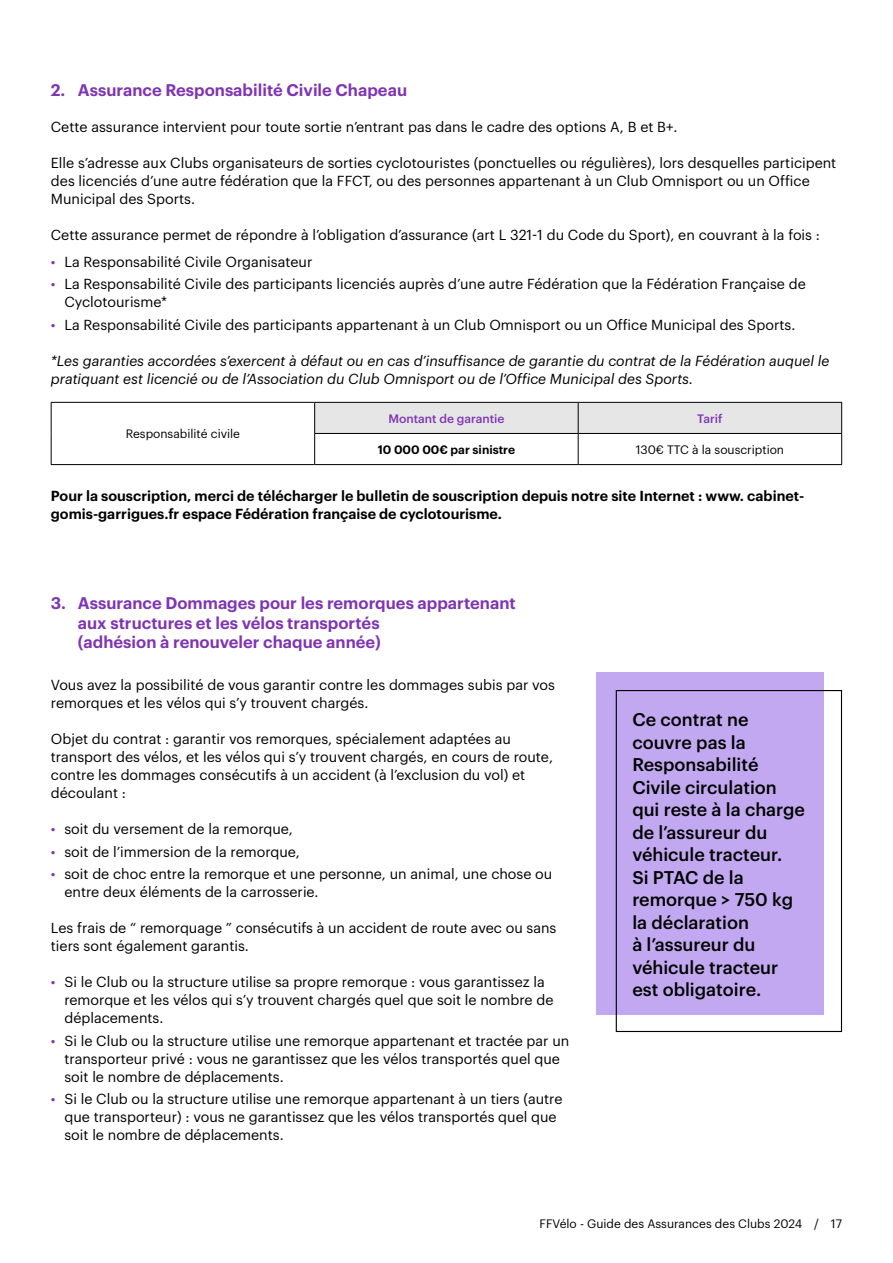
<style>
.page{position:relative;width:893px;height:1263px;background:#fff}
.page>*{position:absolute;margin:0;border:0;box-sizing:border-box;transform-origin:0 0}
.t1{font:500 18px/22.5px "Graphik";color:#000}
.t2{font:600 16.5px/19.5px "Graphik";color:#7f35b2}
.t3{font:14.25px/18px "Graphik";color:#000}
.t4{font:italic 14.25px/18px "Graphik";color:#000}
.t5{font:600 14.25px/18px "Graphik";color:#000}
.t6{font:12px "Graphik";color:#000}
.t7{font:500 12px "Graphik";color:#7f35b2}
.t8{font:600 12px "Graphik";color:#000}
.s1{color:#7f35b2}
</style>
<div class="page">
<div style="left:315px;top:403px;width:526px;height:30px;background:#e6e6e6"></div>
<hr style="left:51px;top:402px;width:264px;height:1px;background:#000">
<hr style="left:51px;top:403px;width:1px;height:30px;background:#000">
<hr style="left:51px;top:433px;width:1px;height:31px;background:#000">
<hr style="left:51px;top:464px;width:264px;height:1px;background:#000">
<hr style="left:315px;top:402px;width:263px;height:1px;background:#000">
<hr style="left:314px;top:403px;width:1px;height:30px;background:#000">
<hr style="left:578px;top:402px;width:264px;height:1px;background:#000">
<hr style="left:578px;top:403px;width:1px;height:30px;background:#000">
<hr style="left:841px;top:403px;width:1px;height:30px;background:#000">
<hr style="left:314px;top:433px;width:264px;height:1px;background:#000">
<hr style="left:314px;top:434px;width:1px;height:30px;background:#000">
<hr style="left:578px;top:433px;width:264px;height:1px;background:#000">
<hr style="left:578px;top:434px;width:1px;height:30px;background:#000">
<hr style="left:841px;top:434px;width:1px;height:30px;background:#000">
<hr style="left:315px;top:464px;width:263px;height:1px;background:#000">
<hr style="left:578px;top:464px;width:264px;height:1px;background:#000">
<div style="left:596px;top:672px;width:228px;height:342px;background:#c2a8f0"></div>
<p class="t2" style="left:51px;top:79px;width:358px">2. Assurance Responsabilité Civile Chapeau</p>
<p class="t3" style="left:51px;top:117px;width:628px">Cette assurance intervient pour toute sortie n’entrant pas dans le cadre des options A, B et B+.</p>
<p class="t3" style="left:51px;top:153px;width:787px">Elle s’adresse aux Clubs organisateurs de sorties cyclotouristes (ponctuelles ou régulières), lors desquelles participent des licenciés d’une autre fédération que la FFCT, ou des personnes appartenant à un Club Omnisport ou un Office<br>Municipal des Sports.</p>
<p class="t3" style="left:51px;top:225px;width:771px">Cette assurance permet de répondre à l’obligation d’assurance (art L 321-1 du Code du Sport), en couvrant à la fois :</p>
<p class="t3" style="left:51px;top:252px;width:263px"><span class="s1">•</span> La Responsabilité Civile Organisateur</p>
<p class="t3" style="left:64px;top:274px;width:743px;text-indent:-13px"><span class="s1">•</span> La Responsabilité Civile des participants licenciés auprès d’une autre Fédération que la Fédération Française de<br>Cyclotourisme*</p>
<p class="t3" style="left:51px;top:315px;width:746px"><span class="s1">•</span> La Responsabilité Civile des participants appartenant à un Club Omnisport ou un Office Municipal des Sports.</p>
<p class="t4" style="left:51px;top:351px;width:780px">*Les garanties accordées s’exercent à défaut ou en cas d’insuffisance de garantie du contrat de la Fédération auquel le pratiquant est licencié ou de l’Association du Club Omnisport ou de l’Office Municipal des Sports.</p>
<p class="t7" style="left:388px;top:409px;width:117px">Montant de garantie</p>
<p class="t7" style="left:697px;top:409px;width:27px">Tarif</p>
<p class="t8" style="left:378px;top:440px;width:139px">10 000 00€ par sinistre</p>
<p class="t6" style="left:636px;top:441px;width:150px">130€ TTC à la souscription</p>
<p class="t5" style="left:51px;top:486px;width:755px">Pour la souscription, merci de télécharger le bulletin de souscription depuis notre site Internet : www. cabinet&shy;gomis-garrigues.fr espace Fédération française de cyclotourisme.</p>
<p class="t6" style="left:126px;top:425px;width:116px">Responsabilité civile</p>
<p class="t2" style="left:78px;top:592px;width:439px;text-indent:-27px">3. Assurance Dommages pour les remorques appartenant aux structures et les vélos transportés<br>(adhésion à renouveler chaque année)</p>
<p class="t3" style="left:51px;top:675px;width:506px">Vous avez la possibilité de vous garantir contre les dommages subis par vos remorques et les vélos qui s’y trouvent chargés.</p>
<p class="t3" style="left:51px;top:729px;width:504px">Objet du contrat : garantir vos remorques, spécialement adaptées au transport des vélos, et les vélos qui s’y trouvent chargés, en cours de route, contre les dommages consécutifs à un accident (à l’exclusion du vol) et découlant :</p>
<p class="t3" style="left:51px;top:819px;width:244px"><span class="s1">•</span> soit du versement de la remorque,</p>
<p class="t3" style="left:51px;top:841px;width:251px"><span class="s1">•</span> soit de l’immersion de la remorque,</p>
<p class="t3" style="left:64px;top:864px;width:489px;text-indent:-13px"><span class="s1">•</span> soit de choc entre la remorque et une personne, un animal, une chose ou entre deux éléments de la carrosserie.</p>
<p class="t3" style="left:51px;top:918px;width:507px">Les frais de “ remorquage ” consécutifs à un accident de route avec ou sans tiers sont également garantis.</p>
<p class="t3" style="left:64px;top:972px;width:491px;text-indent:-13px"><span class="s1">•</span> Si le Club ou la structure utilise sa propre remorque : vous garantissez la remorque et les vélos qui s’y trouvent chargés quel que soit le nombre de déplacements.</p>
<p class="t3" style="left:64px;top:1030px;width:506px;text-indent:-13px"><span class="s1">•</span> Si le Club ou la structure utilise une remorque appartenant et tractée par un transporteur privé : vous ne garantissez que les vélos transportés quel que soit le nombre de déplacements.</p>
<p class="t3" style="left:64px;top:1089px;width:500px;text-indent:-13px"><span class="s1">•</span> Si le Club ou la structure utilise une remorque appartenant à un tiers (autre que transporteur) : vous ne garantissez que les vélos transportés quel que soit le nombre de déplacements.</p>
<p class="t1" style="left:632px;top:707px;width:174px">Ce contrat ne couvre pas la<br>Responsabilité<br>Civile circulation qui reste à la charge de l’assureur du véhicule tracteur.<br>Si PTAC de la remorque &gt; 750 kg la déclaration<br>à l’assureur du véhicule tracteur est obligatoire.</p>
<p class="t6" style="left:539px;top:1215px;width:304px">FFVélo - Guide des Assurances des Clubs 2024 / 17</p>
</div>
